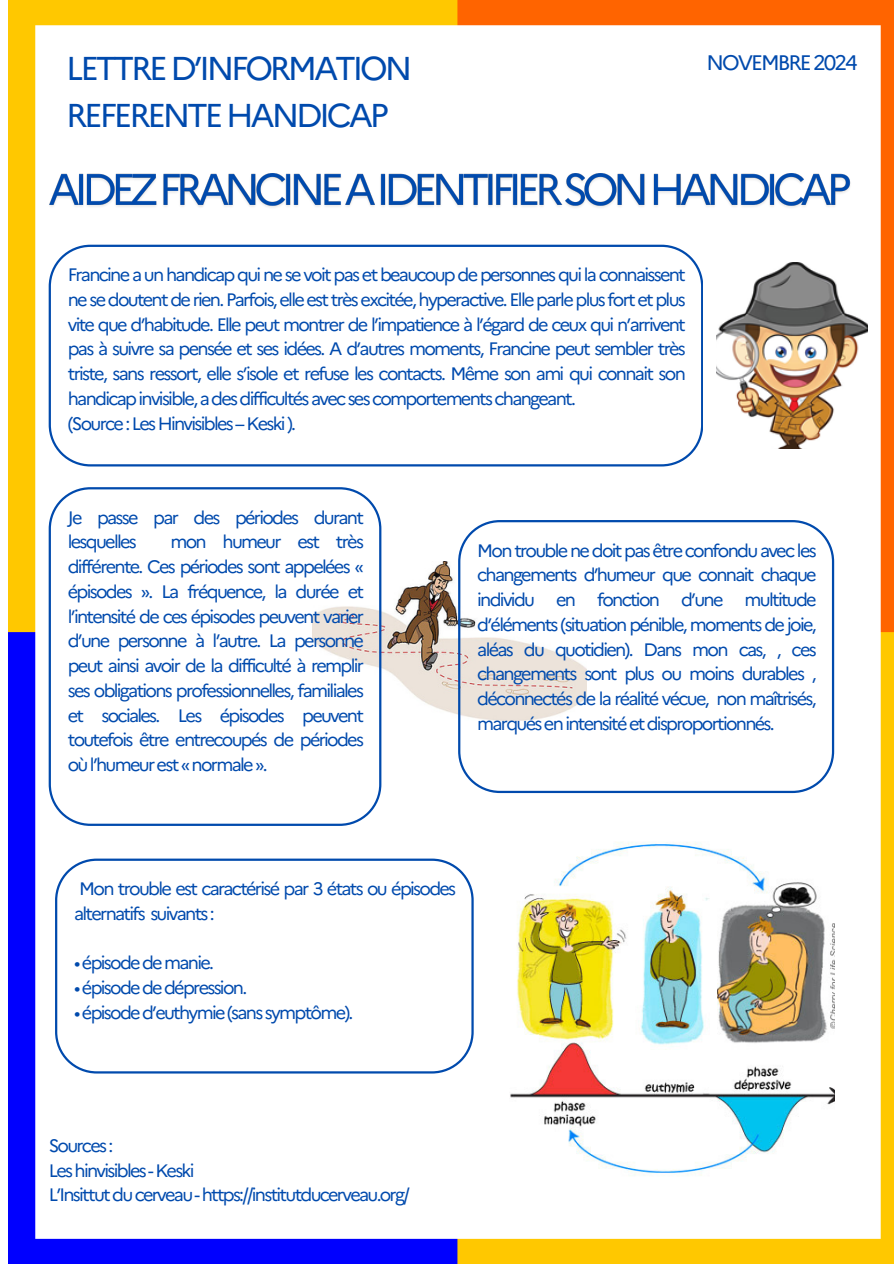
<style>
.page{position:relative;width:894px;height:1264px;background:#fff}
.page>*{position:absolute;margin:0;border:0;box-sizing:border-box;transform-origin:0 0}
.t1{font:33px/46.2px "Marianne";letter-spacing:-.095em;color:#004aad}
.t2{font:21px "Marianne";letter-spacing:-.095em;color:#004aad}
.t3{font:18px/24.8px "Marianne";letter-spacing:-.095em;color:#004aad;text-align:justify}
</style>
<div class="page">
<img style="left:8px;top:0;width:885px;height:1263px">
<svg style="left:49px;top:245px;width:653px;height:221px"></svg>
<img style="left:381px;top:561px;width:77px;height:159px">
<svg style="left:458px;top:520px;width:375px;height:273px"></svg>
<svg style="left:49px;top:487px;width:332px;height:339px"></svg>
<svg style="left:55px;top:858px;width:418px;height:215px"></svg>
<img style="left:716px;top:262px;width:151px;height:186px">
<img style="left:499px;top:835px;width:335px;height:346px">
<img style="left:44px;top:154px;width:811px;height:62px">
<p class="t1" style="left:66px;top:43px;width:347px">LETTRE D’INFORMATION<br>REFERENTE HANDICAP</p>
<p class="t2" style="left:706px;top:46px;width:153px">NOVEMBRE 2024</p>
<h3 class="t3" style="left:68px;top:261px;width:619px">Francine a un handicap qui ne se voit pas et beaucoup de personnes qui la connaissent ne se doutent de rien. Parfois, elle est très excitée, hyperactive. Elle parle plus fort et plus vite que d’habitude. Elle peut montrer de l’impatience à l’égard de ceux qui n’arrivent pas à suivre sa pensée et ses idées. A d’autres moments, Francine peut sembler très triste, sans ressort, elle s’isole et refuse les contacts. Même son ami qui connait son handicap invisible, a des difficultés avec ses comportements changeant.</h3>
<p class="t3" style="left:68px;top:409px;width:230px">(Source : Les Hinvisibles – Keski ).</p>
<p class="t3" style="left:68px;top:503px;width:297px">Je passe par des périodes durant lesquelles</p>
<p class="t3" style="left:68px;top:528px;width:297px;text-indent:102px">mon humeur est très différente. Ces périodes sont appelées « épisodes ». La fréquence, la durée et l’intensité de ces épisodes peuvent varier d’une personne à l’autre. La personne peut ainsi avoir de la difficulté à remplir ses obligations professionnelles, familiales et sociales. Les épisodes peuvent toutefois être entrecoupés de périodes où l’humeur est « normale ».</p>
<p class="t3" style="left:477px;top:536px;width:341px">Mon trouble ne doit pas être confondu avec les changements d’humeur que connait chaque individu en fonction d’une multitude d’éléments (situation pénible, moments de joie, aléas du quotidien). Dans mon cas, , ces changements sont plus ou moins durables , déconnectés de la réalité vécue, non maîtrisés, marqués en intensité et disproportionnés.</p>
<p class="t3" style="left:74px;top:874px;width:383px">Mon trouble est caractérisé par 3 états ou épisodes alternatifs suivants :</p>
<p class="t3" style="left:74px;top:949px;width:141px">• épisode de manie.</p>
<p class="t3" style="left:74px;top:973px;width:174px">• épisode de dépression.</p>
<p class="t3" style="left:74px;top:998px;width:281px">• épisode d’euthymie (sans symptôme).</p>
<p class="t3" style="left:49px;top:1131px;width:66px">Sources :</p>
<p class="t3" style="left:49px;top:1156px;width:147px">Les hinvisibles - Keski</p>
<p class="t3" style="left:49px;top:1181px;width:362px">L’Insittut du cerveau - https://institutducerveau.org/</p>
</div>
